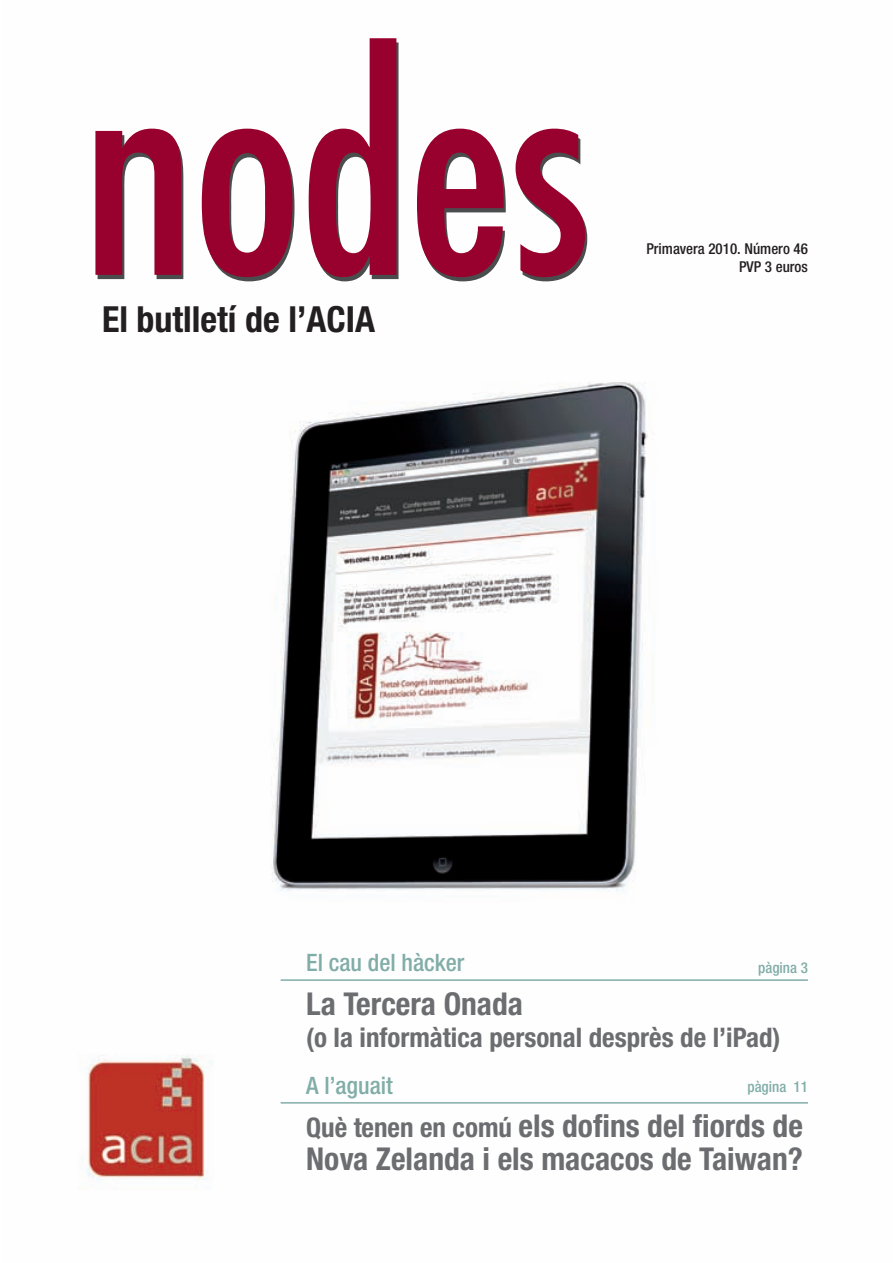
<style>
.page{position:relative;width:893px;height:1263px;background:#fff}
.page>*{position:absolute;margin:0;border:0;box-sizing:border-box;transform-origin:0 0}
.t1{font:condensed 285px "Futura Std";color:#98012d}
.t2{font:700 condensed 36px "Helvetica Neue LT Std";color:#231f20}
.t3{font:700 condensed 31.5px/33px "Helvetica Neue LT Std";color:#6c6d70}
.t4{font:700 condensed 27px "Helvetica Neue LT Std";color:#6c6d70}
.t5{font:500 condensed 24px "Helvetica Neue LT Std";color:#81ada8}
.t6{font:500 condensed 15px/18px "Helvetica Neue LT Std";color:#231f20;text-align:right}
.t7{font:500 condensed 15px "Helvetica Neue LT Std";color:#81ada8}
.s1{font-size:27px}
</style>
<div class="page">
<img style="left:80px;top:382px;width:728px;height:807px">
<hr style="left:281px;top:979px;width:527px;height:2px;background:#81ada8">
<hr style="left:281px;top:1102px;width:527px;height:1px;background:#81ada8">
<h1 class="t1" style="left:83px;top:-1px;width:509px">nodes</h1>
<p class="t2" style="left:102px;top:297px;width:275px">El butlletí de l’ACIA</p>
<p class="t6" style="left:646px;top:240px;width:163px">Primavera 2010. Número 46<br>PVP 3 euros</p>
<p class="t5" style="left:306px;top:948px;width:160px">El cau del hàcker</p>
<p class="t7" style="left:758px;top:959px;width:51px">pàgina 3</p>
<p class="t3" style="left:306px;top:986px;width:218px">La Tercera Onada</p>
<p class="t4" style="left:306px;top:1021px;width:476px">(o la informàtica personal desprès de l’iPad)</p>
<p class="t5" style="left:306px;top:1071px;width:88px">A l’aguait</p>
<p class="t7" style="left:747px;top:1077px;width:62px">pàgina 11</p>
<p class="t3" style="left:306px;top:1108px;width:498px"><span class="s1">Què tenen en comú</span> els dofins del fiords de<br>Nova Zelanda i els macacos de Taiwan?</p>
</div>
